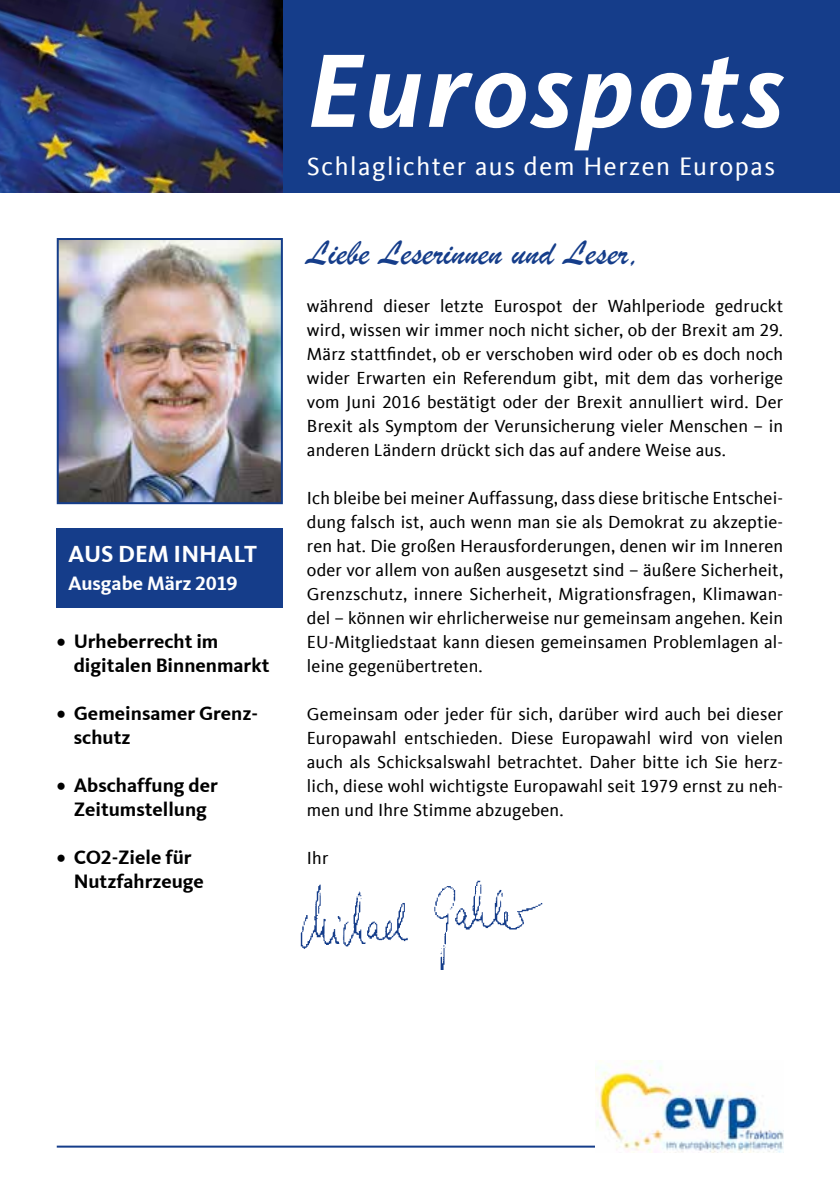
<style>
.page{position:relative;width:840px;height:1191px;background:#fff}
.page>*{position:absolute;margin:0;border:0;box-sizing:border-box;transform-origin:0 0}
.t1{font:italic 700 108px "CDU Kievit Tab";letter-spacing:.04em;color:#fff}
.t2{font:36px "Brush Script";color:#153d8a}
.t3{font:26px "CDU Kievit Tab";letter-spacing:.06em;color:#fff}
.t4{font:700 24px "CDU Kievit Tab";color:#fff}
.t5{font:700 20px/24px "CDU Kievit Tab";color:#000}
.t6{font:700 20px "CDU Kievit Tab";color:#fff}
.t7{font:18px/24px "CDU Kievit Tab";letter-spacing:.01em;color:#000;text-align:justify}
</style>
<div class="page">
<div style="left:0;top:0;width:839px;height:192px;background:#153d8a"></div>
<img style="left:300px;top:880px;width:243px;height:89px">
<div style="left:57px;top:528px;width:226px;height:80px;background:#153d8a"></div>
<img style="left:0;top:0;width:283px;height:192px">
<img style="left:60px;top:241px;width:220px;height:260px">
<div style="left:57px;top:238px;width:226px;height:266px;border:2px solid #153d8a"></div>
<hr style="left:57px;top:1145px;width:725px;height:2px;background:#153d8a">
<img style="left:595px;top:1061px;width:187px;height:91px">
<h3 class="t4" style="left:68px;top:540px;width:190px">AUS DEM INHALT</h3>
<p class="t6" style="left:68px;top:572px;width:171px">Ausgabe März 2019</p>
<p class="t5" style="left:74px;top:629px;width:197px;text-indent:-17px">• Urheberrecht im digitalen Binnenmarkt</p>
<p class="t5" style="left:74px;top:701px;width:186px;text-indent:-17px">• Gemeinsamer Grenz&shy;schutz</p>
<p class="t5" style="left:57px;top:773px;width:162px;text-align:center">• Abschaffung der<br>Zeitumstellung</p>
<p class="t5" style="left:74px;top:845px;width:132px;text-indent:-17px">• CO2-Ziele für<br>Nutzfahrzeuge</p>
<h1 class="t1" style="left:307px;top:26px;width:478px">Eurospots</h1>
<h3 class="t3" style="left:307px;top:151px;width:469px">Schlaglichter aus dem Herzen Europas</h3>
<h2 class="t2" style="left:307px;top:229px;width:335px">Liebe Leserinnen und Leser,</h2>
<p class="t7" style="left:307px;top:294px;width:477px">während dieser letzte Eurospot der Wahlperiode gedruckt wird, wissen wir immer noch nicht sicher, ob der Brexit am 29.<br>März stattfindet, ob er verschoben wird oder ob es doch noch wider Erwarten ein Referendum gibt, mit dem das vorherige vom Juni 2016 bestätigt oder der Brexit annulliert wird. Der Brexit als Symptom der Verunsicherung vieler Menschen – in anderen Ländern drückt sich das auf andere Weise aus.</p>
<p class="t7" style="left:307px;top:486px;width:477px">Ich bleibe bei meiner Auffassung, dass diese britische Entschei&shy;dung falsch ist, auch wenn man sie als Demokrat zu akzeptie&shy;ren hat. Die großen Herausforderungen, denen wir im Inneren oder vor allem von außen ausgesetzt sind – äußere Sicherheit, Grenzschutz, innere Sicherheit, Migrationsfragen, Klimawan&shy;del – können wir ehrlicherweise nur gemeinsam angehen. Kein EU-Mitgliedstaat kann diesen gemeinsamen Problemlagen al&shy;leine gegenübertreten.</p>
<p class="t7" style="left:307px;top:702px;width:477px">Gemeinsam oder jeder für sich, darüber wird auch bei dieser Europawahl entschieden. Diese Europawahl wird von vielen auch als Schicksalswahl betrachtet. Daher bitte ich Sie herz&shy;lich, diese wohl wichtigste Europawahl seit 1979 ernst zu neh&shy;men und Ihre Stimme abzugeben.</p>
<p class="t7" style="left:307px;top:846px;width:23px">Ihr</p>
</div>
